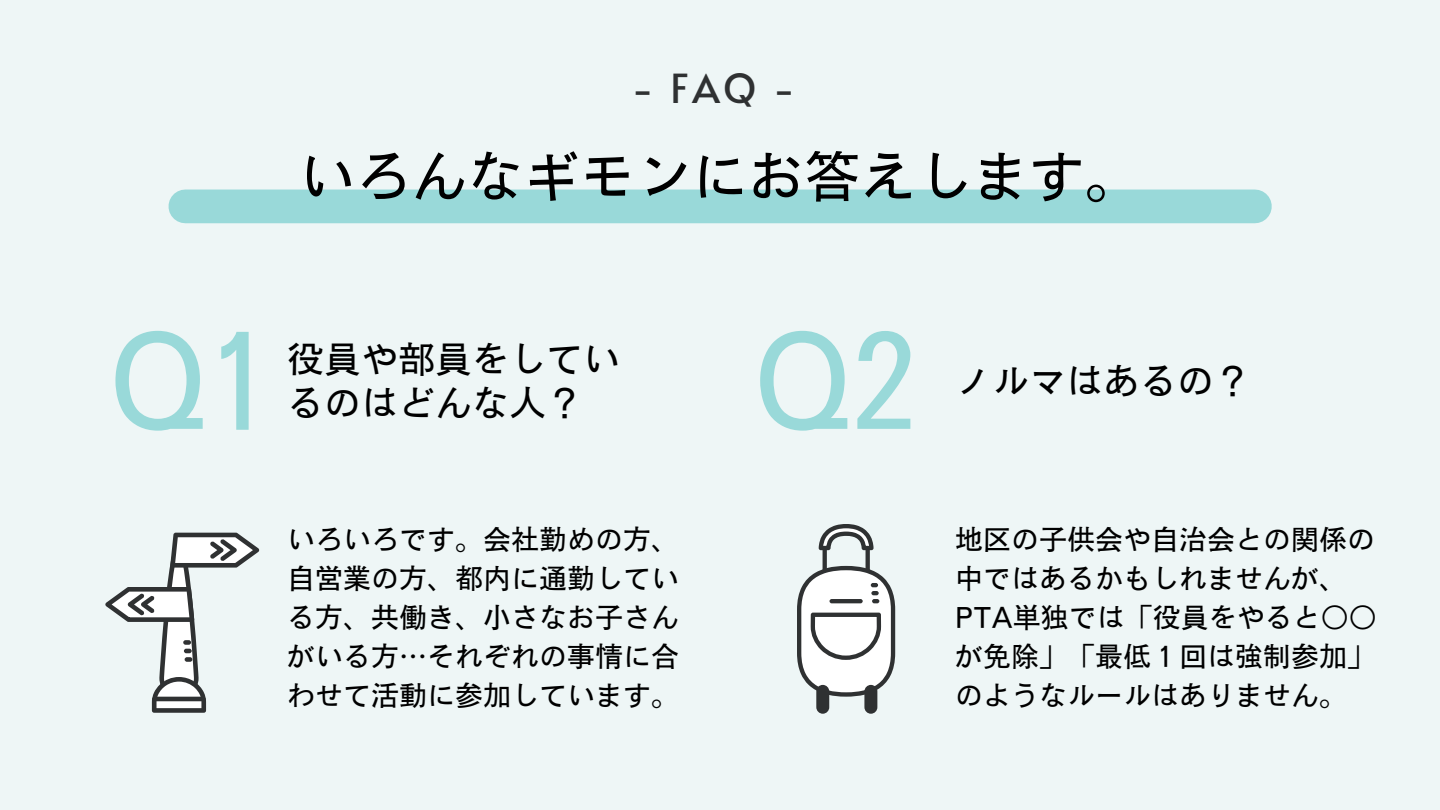
<style>
.page{position:relative;width:1440px;height:810px;background:#eef6f6}
.page>*{position:absolute;margin:0;border:0;box-sizing:border-box;transform-origin:0 0}
.t1{font:130.2px "Motoya Gothic Std W3";color:#99d9d9}
.t2{font:56.1px "Motoya Gothic Std W3";color:#000}
.t3{font:40px "Alata";color:#2f3132}
.t4{font:37px/44.2px "Motoya Gothic Std W3";color:#000}
.t5{font:28px/39px "Motoya Gothic Std W3";color:#000;text-align:justify}
</style>
<div class="page">
<div style="left:185px;top:190px;width:1070px;height:33px;background:#99d9d9"></div>
<svg style="left:105px;top:533px;width:154px;height:180px"></svg>
<hr style="left:152px;top:697px;width:54px;height:4px;background:#2f3132;border-radius:2px">
<svg style="left:823px;top:543px;width:4px;height:41px"></svg>
<svg style="left:866px;top:543px;width:4px;height:41px"></svg>
<svg style="left:819px;top:524px;width:55px;height:26px"></svg>
<div style="left:816px;top:685px;width:13px;height:29px;background:#2f3132;border-radius:6px"></div>
<div style="left:864px;top:685px;width:13px;height:29px;background:#2f3132;border-radius:6px"></div>
<svg style="left:797px;top:566px;width:98px;height:131px;background:#cfd0d0"></svg>
<p class="t3" style="left:631px;top:59px;width:166px">- FAQ -</p>
<p class="t2" style="left:299px;top:148px;width:844px">いろんなギモンにお答えします。</p>
<p class="t1" style="left:109px;top:316px;width:164px">Q1</p>
<p class="t4" style="left:287px;top:336px;width:334px">役員や部員をしているのはどんな人？</p>
<p class="t1" style="left:754px;top:316px;width:164px">Q2</p>
<p class="t4" style="left:955px;top:358px;width:297px">ノルマはあるの？</p>
<p class="t5" style="left:287px;top:520px;width:393px">いろいろです。会社勤めの方、自営業の方、都内に通勤している方、共働き、小さなお子さんがいる方…それぞれの事情に合わせて活動に参加しています。</p>
<p class="t5" style="left:955px;top:520px;width:423px;text-align:left">地区の子供会や自治会との関係の中ではあるかもしれませんが、<br>PTA単独では「役員をやると○○が免除」「最低１回は強制参加」のようなルールはありません。</p>
</div>
